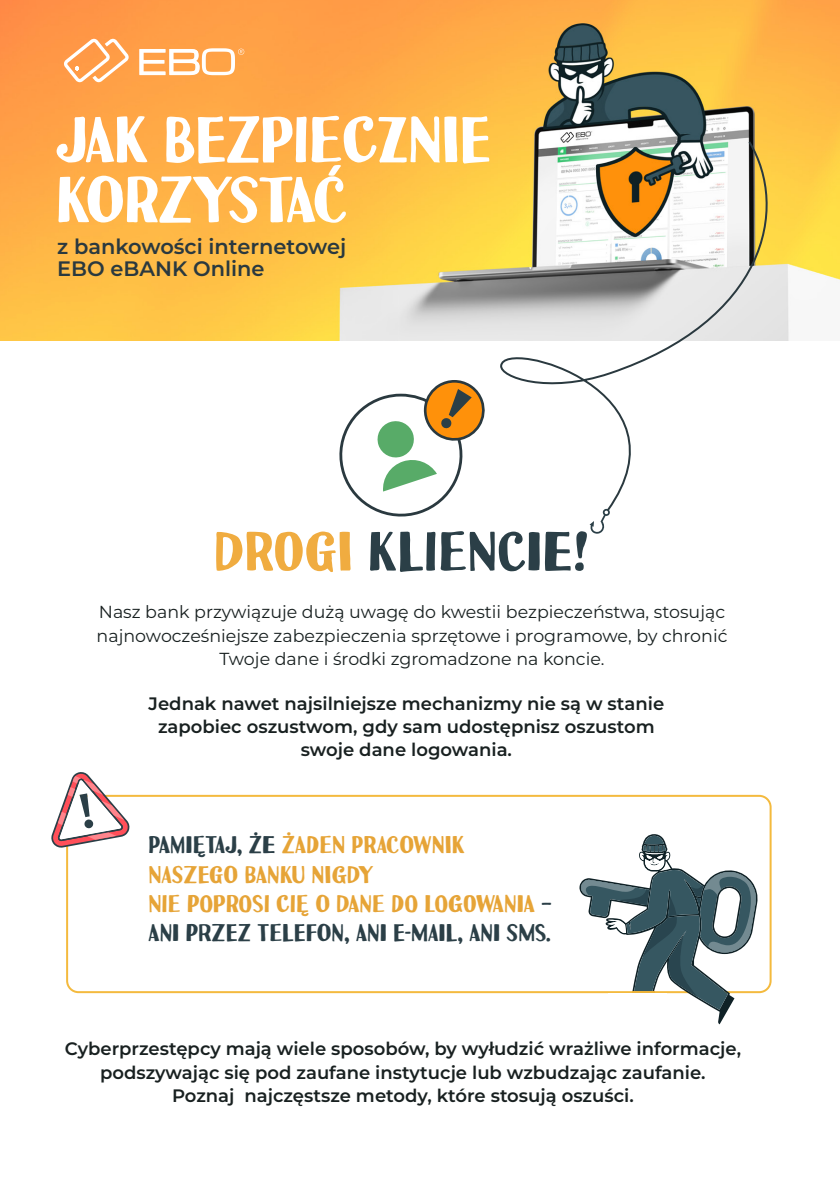
<style>
.page{position:relative;width:840px;height:1191px;background:#fff}
.page>*{position:absolute;margin:0;border:0;box-sizing:border-box;transform-origin:0 0}
.t1{font:58.8px/60px "Uchiyama";letter-spacing:-.02em;color:#fff}
.t2{font:50px "Uchiyama";color:#2b3f47}
.t3{font:22px/29.2px "Uchiyama";color:#e6a437}
.t4{font:600 20.8px/22.4px "Montserrat";color:#2a393f}
.t5{font:600 18px/23.2px "Montserrat";color:#182020;text-align:center}
.t6{font:17.4px/23.2px "Montserrat";color:#182020;text-align:center}
.s1{color:#f0ac40}
.s2{color:#2b3f47}
</style>
<div class="page">
<img style="left:0;top:0;width:839px;height:340px">
<svg style="left:500px;top:139px;width:289px;height:370px"></svg>
<svg style="left:589px;top:508px;width:21px;height:26px"></svg>
<svg style="left:336px;top:254px;width:149px;height:263px"></svg>
<div style="left:66px;top:795px;width:705px;height:198px;border:2px solid #f4ba3e;border-radius:11px"></div>
<svg style="left:51px;top:772px;width:79px;height:76px"></svg>
<svg style="left:579px;top:834px;width:179px;height:190px"></svg>
<svg style="left:64px;top:39px;width:65px;height:43px"></svg>
<svg style="left:139px;top:48px;width:105px;height:27px"></svg>
<div style="left:607px;top:993px;width:59px;height:30px;background:#fff"></div>
<hr style="left:631px;top:991px;width:23px;height:2px;background:#ebb137">
<h1 class="t1" style="left:55px;top:110px;width:432px">JAK BEZPIECZNIE<br>KORZYSTAĆ</h1>
<p class="t4" style="left:57px;top:234px;width:290px">z bankowości internetowej<br>EBO eBANK Online</p>
<h2 class="t2" style="left:213px;top:522px;width:377px"><span class="s1">DROGI</span> KLIENCIE!</h2>
<p class="t6" style="left:96px;top:600px;width:632px">Nasz bank przywiązuje dużą uwagę do kwestii bezpieczeństwa, stosując najnowocześniejsze zabezpieczenia sprzętowe i programowe, by chronić<br>Twoje dane i środki zgromadzone na koncie.</p>
<p class="t5" style="left:148px;top:691px;width:517px">Jednak nawet najsilniejsze mechanizmy nie są w stanie zapobiec oszustwom, gdy sam udostępnisz oszustom swoje dane logowania.</p>
<p class="t3" style="left:148px;top:830px;width:404px"><span class="s2">PAMIĘTAJ, ŻE</span> ŻADEN PRACOWNIK<br>NASZEGO BANKU NIGDY<br>NIE POPROSI CIĘ O DANE DO LOGOWANIA <span class="s2">–<br>ANI PRZEZ TELEFON, ANI E-MAIL, ANI SMS.</span></p>
<p class="t5" style="left:65px;top:1036px;width:677px">Cyberprzestępcy mają wiele sposobów, by wyłudzić wrażliwe informacje, podszywając się pod zaufane instytucje lub wzbudzając zaufanie.<br>Poznaj najczęstsze metody, które stosują oszuści.</p>
</div>
